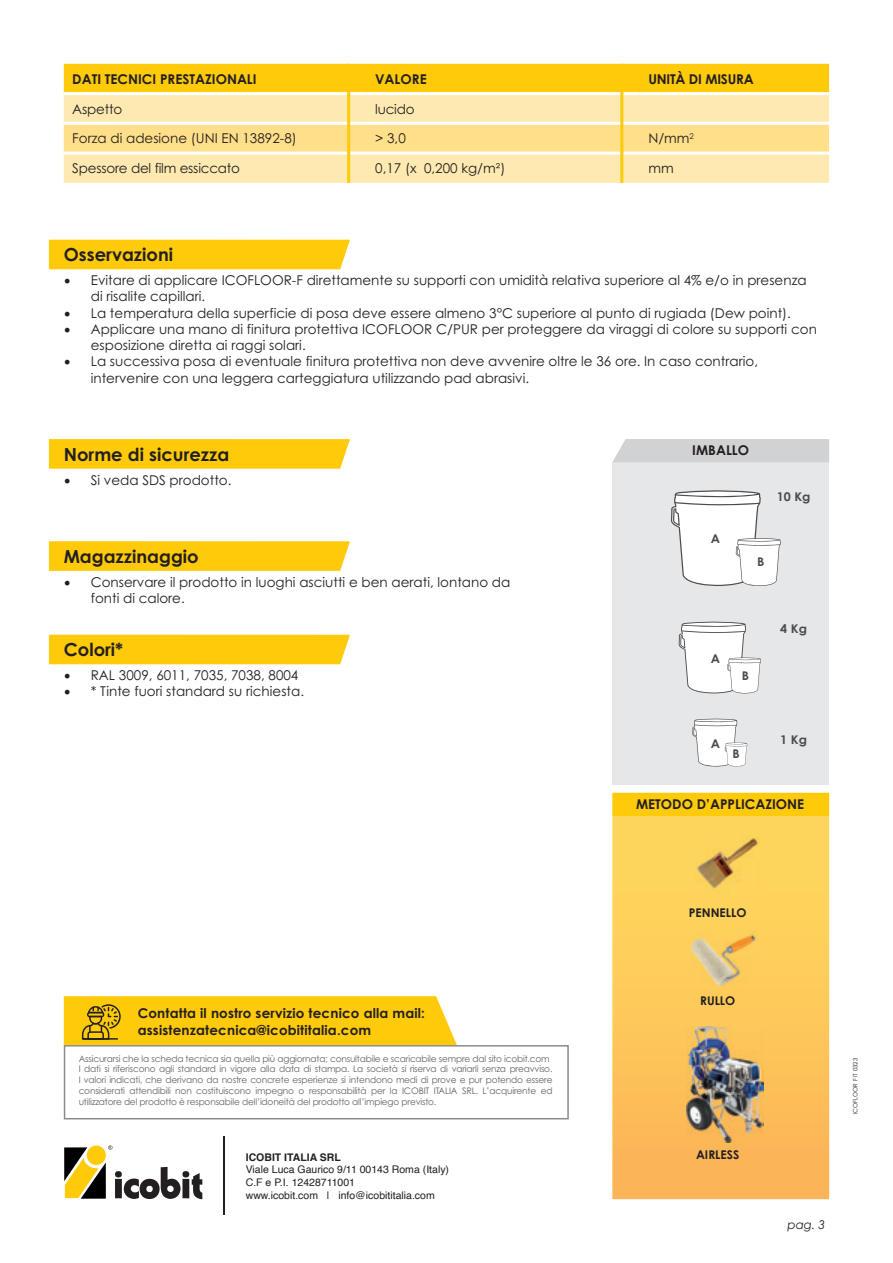
<style>
.page{position:relative;width:893px;height:1263px;background:#fff}
.page>*{position:absolute;margin:0;border:0;box-sizing:border-box;transform-origin:0 0}
.t1{font:700 18px "Century Gothic";color:#231f20}
.t2{font:13.5px/16.2px "Century Gothic";color:#231f20}
.t3{font:700 13.5px/16.5px "Century Gothic";letter-spacing:.01em;color:#231f20}
.t4{font:700 13.5px "Century Gothic";letter-spacing:-.015em;color:#231f20}
.t5{font:700 12px "Century Gothic";color:#231f20}
.t6{font:700 12px "Century Gothic";color:#4b4c4d;scale:1.05 1}
.t7{font:italic 12px "Century Gothic";color:#231f20}
.t8{font:10.5px/12.6px "Helvetica";color:#231f20}
.t9{font:700 10.5px "Helvetica";color:#231f20}
.t10{font:9px/10.8px "Century Gothic";letter-spacing:-.02em;color:#636366}
.t11{font:6px "Century Gothic";color:#231f20}
.s1{font-family:"Minion Pro";font-size:18px}
</style>
<div class="page">
<hr style="left:223px;top:1136px;width:2px;height:78px;background:#231f20">
<svg style="left:64px;top:1145px;width:138px;height:54px"></svg>
<div style="left:64px;top:1045px;width:505px;height:74px;border:2px solid #8a8c8f"></div>
<svg style="left:64px;top:996px;width:393px;height:49px;background:#f9c811"></svg>
<hr style="left:83px;top:1038px;width:35px;height:2px;background:#231f20">
<div style="left:64px;top:64px;width:765px;height:28px;background:#feca0a"></div>
<div style="left:64px;top:95px;width:765px;height:88px;background:#feeab1"></div>
<div style="left:64px;top:125px;width:765px;height:27px;background:#ffdf89"></div>
<hr style="left:64px;top:122px;width:283px;height:3px;background:#fff">
<hr style="left:350px;top:122px;width:17px;height:3px;background:#fff">
<hr style="left:367px;top:122px;width:253px;height:3px;background:#fff">
<hr style="left:623px;top:122px;width:17px;height:3px;background:#fff">
<hr style="left:640px;top:122px;width:189px;height:3px;background:#fff">
<hr style="left:64px;top:152px;width:283px;height:3px;background:#fff">
<hr style="left:350px;top:152px;width:17px;height:3px;background:#fff">
<hr style="left:367px;top:152px;width:253px;height:3px;background:#fff">
<hr style="left:623px;top:152px;width:17px;height:3px;background:#fff">
<hr style="left:640px;top:152px;width:189px;height:3px;background:#fff">
<hr style="left:347px;top:64px;width:3px;height:30px;background:#feca0a">
<hr style="left:347px;top:94px;width:3px;height:29px;background:#feca0a">
<hr style="left:347px;top:123px;width:3px;height:30px;background:#feca0a">
<hr style="left:347px;top:153px;width:3px;height:30px;background:#feca0a">
<hr style="left:620px;top:64px;width:3px;height:30px;background:#feca0a">
<hr style="left:620px;top:94px;width:3px;height:29px;background:#feca0a">
<hr style="left:620px;top:123px;width:3px;height:30px;background:#feca0a">
<hr style="left:620px;top:153px;width:3px;height:30px;background:#feca0a">
<div style="left:49px;top:635px;width:301px;height:29px;background:#feca0a"></div>
<svg style="left:49px;top:439px;width:301px;height:30px;background:#fecb11"></svg>
<svg style="left:49px;top:541px;width:301px;height:30px;background:#fecb11"></svg>
<svg style="left:612px;top:816px;width:217px;height:383px;background:#fdc75a"></svg>
<div style="left:612px;top:793px;width:217px;height:23px;background:#feca0a"></div>
<img style="left:687px;top:1026px;width:76px;height:116px">
<img style="left:689px;top:929px;width:68px;height:58px">
<img style="left:694px;top:835px;width:67px;height:60px">
<div style="left:612px;top:462px;width:217px;height:323px;background:#e6e7e9"></div>
<div style="left:613px;top:439px;width:216px;height:23px;background:#d1d2d4"></div>
<svg style="left:671px;top:490px;width:110px;height:96px"></svg>
<svg style="left:678px;top:622px;width:83px;height:71px"></svg>
<svg style="left:692px;top:719px;width:55px;height:47px"></svg>
<div style="left:49px;top:240px;width:301px;height:29px;background:#feca0a"></div>
<p class="t3" style="left:72px;top:70px;width:186px">DATI TECNICI PRESTAZIONALI</p>
<p class="t3" style="left:375px;top:70px;width:53px">VALORE</p>
<p class="t4" style="left:648px;top:70px;width:107px">UNITÀ DI MISURA</p>
<p class="t2" style="left:72px;top:100px;width:51px">Aspetto</p>
<p class="t2" style="left:375px;top:100px;width:41px">lucido</p>
<p class="t2" style="left:72px;top:130px;width:226px">Forza di adesione (UNI EN 13892-8)</p>
<p class="t2" style="left:375px;top:130px;width:32px">&gt; 3,0</p>
<p class="t2" style="left:648px;top:130px;width:47px">N/mm<sup>2</sup></p>
<p class="t2" style="left:72px;top:160px;width:169px">Spessore del film essiccato</p>
<p class="t2" style="left:375px;top:160px;width:132px">0,17 (x 0,200 kg/m²)</p>
<p class="t2" style="left:648px;top:160px;width:27px">mm</p>
<h1 class="t1" style="left:64px;top:243px;width:111px">Osservazioni</h1>
<p class="t2" style="left:91px;top:272px;width:717px;text-indent:-27px"><span class="s1">•</span> Evitare di applicare ICOFLOOR-F direttamente su supporti con umidità relativa superiore al 4% e/o in presenza di risalite capillari.</p>
<p class="t2" style="left:64px;top:304px;width:729px"><span class="s1">•</span> La temperatura della superficie di posa deve essere almeno 3°C superiore al punto di rugiada (Dew point).</p>
<p class="t2" style="left:91px;top:321px;width:728px;text-indent:-27px"><span class="s1">•</span> Applicare una mano di finitura protettiva ICOFLOOR C/PUR per proteggere da viraggi di colore su supporti con esposizione diretta ai raggi solari.</p>
<p class="t2" style="left:91px;top:353px;width:669px;text-indent:-27px"><span class="s1">•</span> La successiva posa di eventuale finitura protettiva non deve avvenire oltre le 36 ore. In caso contrario, intervenire con una leggera carteggiatura utilizzando pad abrasivi.</p>
<h1 class="t1" style="left:64px;top:443px;width:167px">Norme di sicurezza</h1>
<p class="t2" style="left:64px;top:471px;width:169px"><span class="s1">•</span> Si veda SDS prodotto.</p>
<h1 class="t1" style="left:64px;top:545px;width:136px">Magazzinaggio</h1>
<p class="t2" style="left:91px;top:574px;width:421px;text-indent:-27px"><span class="s1">•</span> Conservare il prodotto in luoghi asciutti e ben aerati, lontano da fonti di calore.</p>
<h1 class="t1" style="left:64px;top:638px;width:61px">Colori*</h1>
<p class="t2" style="left:64px;top:667px;width:236px"><span class="s1">•</span> RAL 3009, 6011, 7035, 7038, 8004</p>
<p class="t2" style="left:64px;top:683px;width:242px"><span class="s1">•</span> * Tinte fuori standard su richiesta.</p>
<p class="t3" style="left:692px;top:441px;width:58px">IMBALLO</p>
<p class="t6" style="left:711px;top:531px;width:10px">A</p>
<p class="t6" style="left:777px;top:489px;width:34px">10 Kg</p>
<p class="t6" style="left:757px;top:554px;width:8px">B</p>
<p class="t6" style="left:711px;top:651px;width:10px">A</p>
<p class="t6" style="left:742px;top:668px;width:8px">B</p>
<p class="t6" style="left:711px;top:736px;width:10px">A</p>
<p class="t6" style="left:732px;top:746px;width:8px">B</p>
<p class="t6" style="left:780px;top:621px;width:27px">4 Kg</p>
<p class="t6" style="left:780px;top:732px;width:27px">1 Kg</p>
<p class="t3" style="left:636px;top:795px;width:170px">METODO D’APPLICAZIONE</p>
<p class="t3" style="left:138px;top:1005px;width:289px">Contatta il nostro servizio tecnico alla mail: assistenzatecnica@icobititalia.com</p>
<p class="t10" style="left:79px;top:1053px;width:475px">Assicurarsi che la scheda tecnica sia quella più aggiornata; consultabile e scaricabile sempre dal sito icobit.com I dati si riferiscono agli standard in vigore alla data di stampa. La società si riserva di variarli senza preavviso.<br>I valori indicati, che derivano da nostre concrete esperienze si intendono medi di prove e pur potendo essere considerati attendibili non costituiscono impegno o responsabilità per la ICOBIT ITALIA SRL. L’acquirente ed utilizzatore del prodotto è responsabile dell’idoneità del prodotto all’impiego previsto.</p>
<p class="t9" style="left:246px;top:1148px;width:97px">ICOBIT ITALIA SRL</p>
<p class="t8" style="left:246px;top:1163px;width:205px">Viale Luca Gaurico 9/11 00143 Roma (Italy)<br>C.F e P.I. 12428711001<br>www.icobit.com | info@icobititalia.com</p>
<p class="t5" style="left:689px;top:905px;width:59px">PENNELLO</p>
<p class="t5" style="left:700px;top:993px;width:37px">RULLO</p>
<p class="t5" style="left:696px;top:1147px;width:45px">AIRLESS</p>
<p class="t11" style="left:852px;top:1114px;width:58px;rotate:-90deg">ICOFLOOR F IT 0323</p>
<p class="t7" style="left:787px;top:1217px;width:39px">pag. 3</p>
</div>
